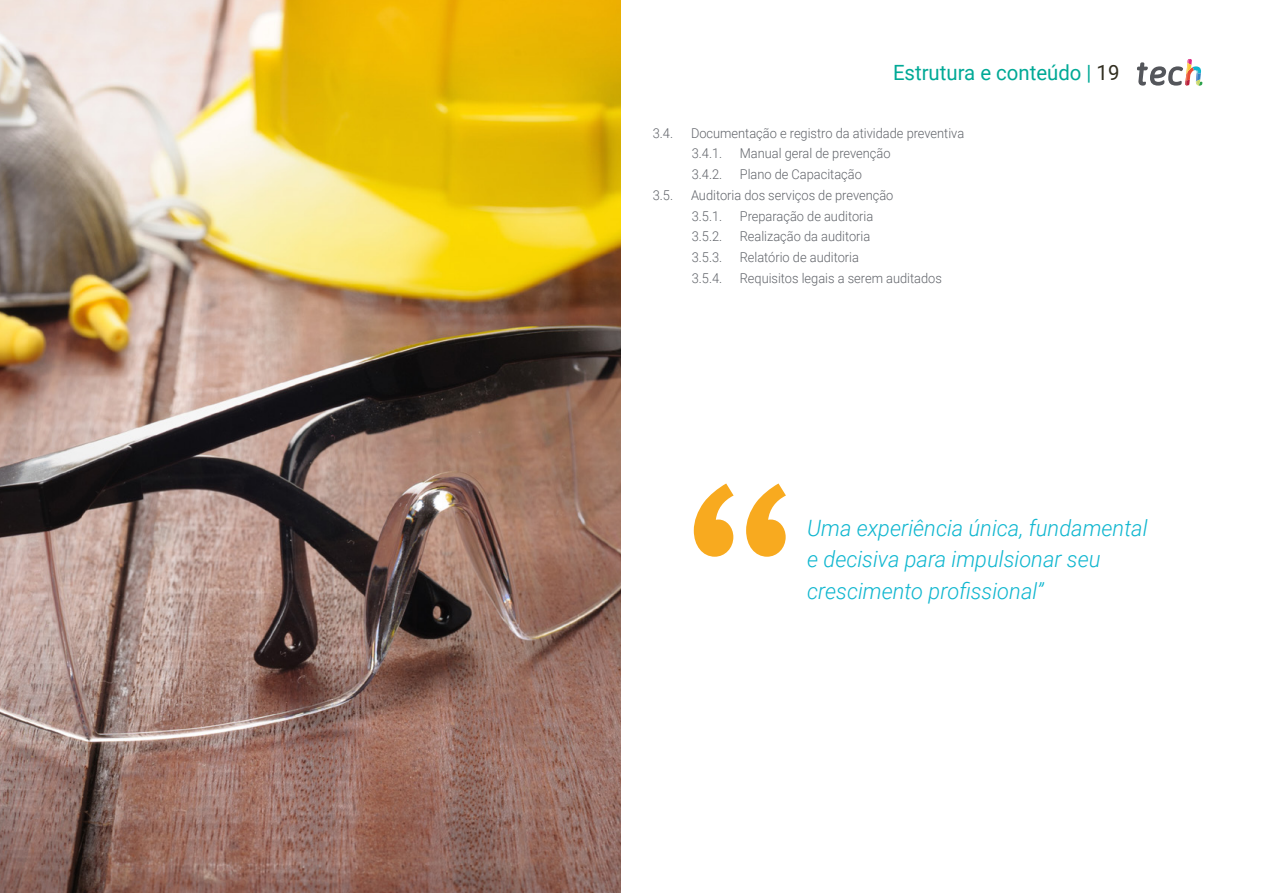
<style>
.page{position:relative;width:1263px;height:893px;background:#fff}
.page>*{position:absolute;margin:0;border:0;box-sizing:border-box;transform-origin:0 0}
.t1{font:italic 300 22.5px/31.5px "Roboto";color:#0fb6cf}
.t2{font:21px "Roboto";color:#00a996}
.t3{font:300 13.5px/20.7px "Roboto";color:#61646a;scale:.95 1}
.s1{color:#312e20}
</style>
<div class="page">
<img style="left:0;top:0;width:621px;height:893px">
<svg style="left:1137px;top:59px;width:65px;height:27px"></svg>
<svg style="left:694px;top:483px;width:92px;height:74px"></svg>
<h2 class="t2" style="left:893px;top:57px;width:228px">Estrutura e conteúdo | <span class="s1">19</span></h2>
<p class="t3" style="left:653px;top:122px;width:23px">3.4.</p>
<p class="t3" style="left:691px;top:122px;width:289px">Documentação e registro da atividade preventiva<br>3.4.1.</p>
<p class="t3" style="left:740px;top:143px;width:160px">Manual geral de prevenção</p>
<p class="t3" style="left:692px;top:164px;width:34px">3.4.2.</p>
<p class="t3" style="left:740px;top:164px;width:130px">Plano de Capacitação</p>
<p class="t3" style="left:653px;top:184px;width:23px">3.5.</p>
<p class="t3" style="left:691px;top:184px;width:215px">Auditoria dos serviços de prevenção<br>3.5.1.</p>
<p class="t3" style="left:740px;top:205px;width:142px">Preparação de auditoria</p>
<p class="t3" style="left:692px;top:226px;width:34px">3.5.2.</p>
<p class="t3" style="left:740px;top:226px;width:139px">Realização da auditoria</p>
<p class="t3" style="left:692px;top:247px;width:34px">3.5.3.</p>
<p class="t3" style="left:740px;top:247px;width:127px">Relatório de auditoria</p>
<p class="t3" style="left:692px;top:267px;width:34px">3.5.4.</p>
<p class="t3" style="left:740px;top:267px;width:214px">Requisitos legais a serem auditados</p>
<h1 class="t1" style="left:807px;top:511px;width:342px">Uma experiência única, fundamental e decisiva para impulsionar seu crescimento profissional”</h1>
</div>
